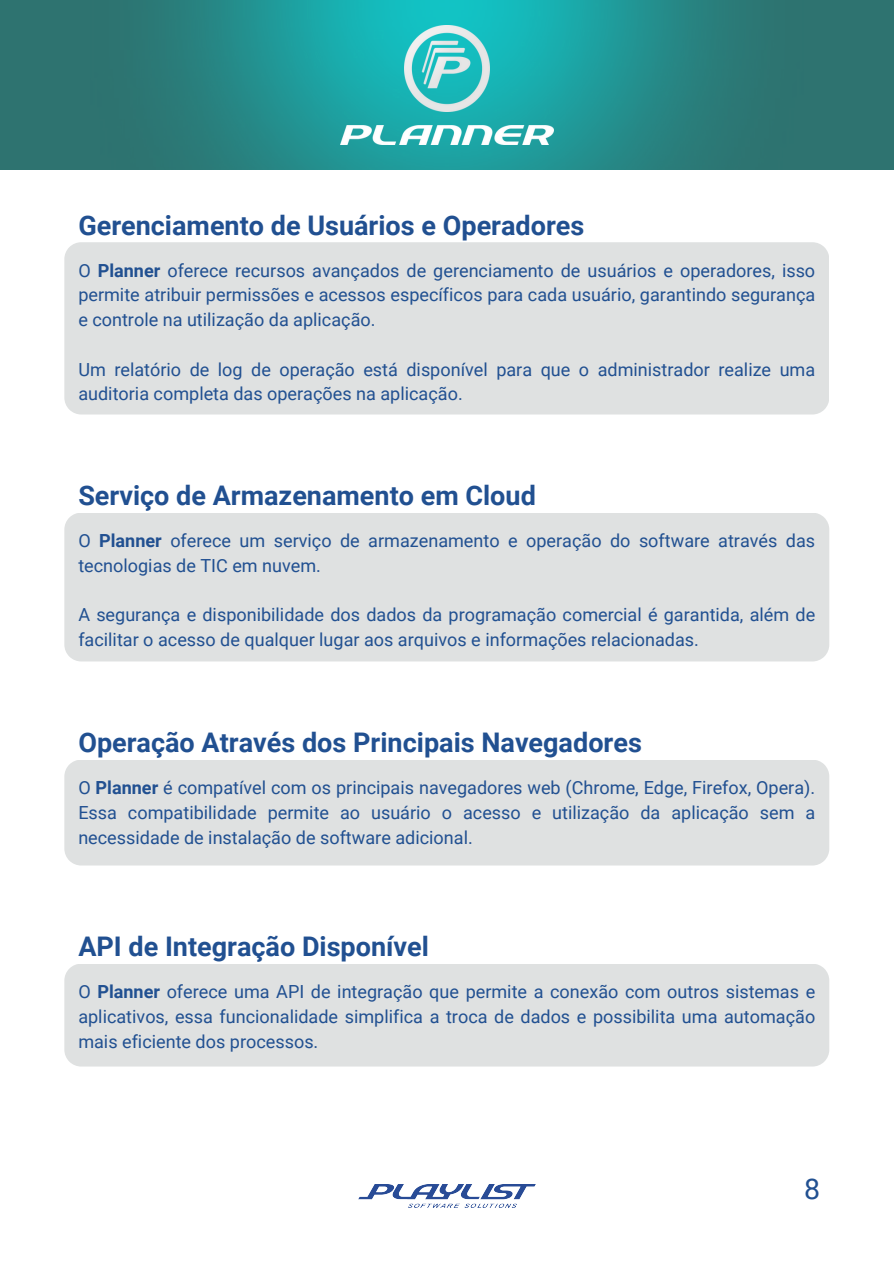
<style>
.page{position:relative;width:894px;height:1264px;background:#fff}
.page>*{position:absolute;margin:0;border:0;box-sizing:border-box;transform-origin:0 0}
.t1{font:28.5px "Roboto";color:#215091}
.t2{font:700 27px "Roboto";color:#215091}
.t3{font:18px/24.8px "Roboto";color:#215091}
.s1{font-weight:700}
</style>
<div class="page">
<div style="left:64px;top:513px;width:765px;height:148px;background:#dfe1e1"></div>
<div style="left:64px;top:242px;width:764px;height:172px;background:#dfe1e1"></div>
<div style="left:64px;top:760px;width:765px;height:105px;background:#dfe1e1"></div>
<div style="left:64px;top:964px;width:765px;height:102px;background:#dfe1e1"></div>
<div style="left:0;top:0;width:893px;height:170px;background:#2e7370"></div>
<img style="left:174px;top:0;width:545px;height:170px">
<img style="left:340px;top:125px;width:213px;height:19px">
<img style="left:404px;top:26px;width:85px;height:85px">
<img style="left:358px;top:1184px;width:177px;height:23px">
<p class="t2" style="left:78px;top:210px;width:507px">Gerenciamento de Usuários e Operadores</p>
<h1 class="t3" style="left:78px;top:258px;width:738px;text-align:justify">O <span class="s1">Planner</span> oferece recursos avançados de gerenciamento de usuários e operadores, isso permite atribuir permissões e acessos específicos para cada usuário, garantindo segurança e controle na utilização da aplicação.</h1>
<p class="t3" style="left:78px;top:357px;width:738px">Um relatório de log de operação está disponível para que o administrador realize uma auditoria completa das operações na aplicação.</p>
<p class="t2" style="left:78px;top:480px;width:459px">Serviço de Armazenamento em Cloud</p>
<p class="t3" style="left:78px;top:528px;width:738px">O <span class="s1">Planner</span> oferece um serviço de armazenamento e operação do software através das tecnologias de TIC em nuvem.</p>
<p class="t3" style="left:78px;top:602px;width:738px">A segurança e disponibilidade dos dados da programação comercial é garantida, além de facilitar o acesso de qualquer lugar aos arquivos e informações relacionadas.</p>
<p class="t2" style="left:78px;top:727px;width:565px">Operação Através dos Principais Navegadores</p>
<h1 class="t3" style="left:78px;top:775px;width:738px;text-align:justify">O <span class="s1">Planner</span> é compatível com os principais navegadores web (Chrome, Edge, Firefox, Opera).<br>Essa compatibilidade permite ao usuário o acesso e utilização da aplicação sem a necessidade de instalação de software adicional.</h1>
<h1 class="t2" style="left:78px;top:931px;width:352px">API de Integração Disponível</h1>
<p class="t3" style="left:78px;top:979px;width:738px;text-align:justify">O <span class="s1">Planner</span> oferece uma API de integração que permite a conexão com outros sistemas e aplicativos, essa funcionalidade simplifica a troca de dados e possibilita uma automação mais eficiente dos processos.</p>
<h1 class="t1" style="left:804px;top:1172px;width:17px">8</h1>
</div>
